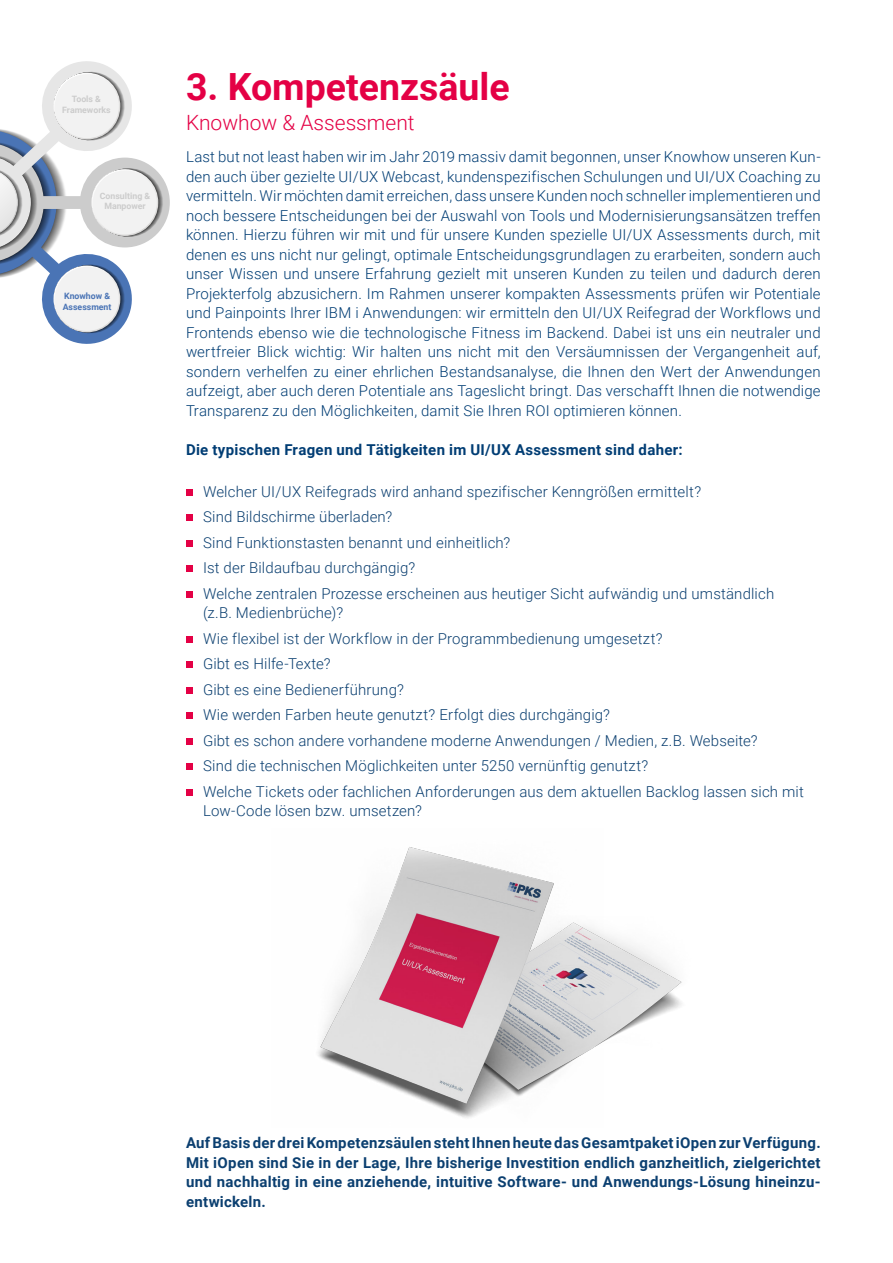
<style>
.page{position:relative;width:893px;height:1263px;background:#fff}
.page>*{position:absolute;margin:0;border:0;box-sizing:border-box;transform-origin:0 0}
.t1{font:700 37.5px "Roboto";color:#e40045}
.t2{font:300 21px "Roboto";color:#e40045}
.t3{font:300 15px/19.5px "Roboto";letter-spacing:.01em;color:#003d74;text-align:justify}
.t4{font:300 15px/25.5px "Roboto";letter-spacing:.01em;color:#0b3f70}
.t5{font:700 15px/19.5px "Roboto";letter-spacing:.02em;color:#0b3f70;text-align:justify}
.t6{font:700 15px "Roboto";letter-spacing:.02em;color:#003d74}
.t7{font:700 8.7px/10.5px "Roboto";color:#ccc;text-align:center}
.t8{font:700 8.7px/10.5px "Roboto";color:#4a74b5}
</style>
<div class="page">
<div style="left:186px;top:489px;width:7px;height:6px;background:#e40045"></div>
<div style="left:186px;top:514px;width:7px;height:7px;background:#e40045"></div>
<div style="left:186px;top:540px;width:7px;height:6px;background:#e40045"></div>
<div style="left:186px;top:565px;width:7px;height:7px;background:#e40045"></div>
<div style="left:186px;top:591px;width:7px;height:6px;background:#e40045"></div>
<div style="left:186px;top:636px;width:7px;height:6px;background:#e40045"></div>
<div style="left:186px;top:661px;width:7px;height:7px;background:#e40045"></div>
<div style="left:186px;top:687px;width:7px;height:6px;background:#e40045"></div>
<div style="left:186px;top:712px;width:7px;height:7px;background:#e40045"></div>
<div style="left:186px;top:738px;width:7px;height:6px;background:#e40045"></div>
<div style="left:186px;top:763px;width:7px;height:7px;background:#e40045"></div>
<div style="left:186px;top:789px;width:7px;height:6px;background:#e40045"></div>
<svg style="left:0;top:61px;width:170px;height:283px"></svg>
<div style="left:93px;top:171px;width:64px;height:64px;background:#f2f2f2;border-radius:50%"></div>
<img style="left:318px;top:847px;width:364px;height:271px">
<p class="t7" style="left:62px;top:94px;width:50px">Tools &amp;<br>Frameworks</p>
<p class="t7" style="left:100px;top:190px;width:52px">Consulting &amp;<br>Manpower</p>
<p class="t8" style="left:63px;top:290px;width:50px">Knowhow &amp;<br>Assessment</p>
<h1 class="t1" style="left:186px;top:60px;width:325px">3. Kompetenzsäule</h1>
<h2 class="t2" style="left:186px;top:108px;width:230px">Knowhow &amp; Assessment</h2>
<p class="t3" style="left:186px;top:147px;width:636px">Last but not least haben wir im Jahr 2019 massiv damit begonnen, unser Knowhow unseren Kun&shy;den auch über gezielte UI/UX Webcast, kundenspezifischen Schulungen und UI/UX Coaching zu vermitteln. Wir möchten damit erreichen, dass unsere Kunden noch schneller implementieren und noch bessere Entscheidungen bei der Auswahl von Tools und Modernisierungsansätzen treffen können. Hierzu führen wir mit und für unsere Kunden spezielle UI/UX Assessments durch, mit denen es uns nicht nur gelingt, optimale Entscheidungsgrundlagen zu erarbeiten, sondern auch unser Wissen und unsere Erfahrung gezielt mit unseren Kunden zu teilen und dadurch deren Projekterfolg abzusichern. Im Rahmen unserer kompakten Assessments prüfen wir Potentiale und Painpoints Ihrer IBM i Anwendungen: wir ermitteln den UI/UX Reifegrad der Workflows und Frontends ebenso wie die technologische Fitness im Backend. Dabei ist uns ein neutraler und wertfreier Blick wichtig: Wir halten uns nicht mit den Versäumnissen der Vergangenheit auf, sondern verhelfen zu einer ehrlichen Bestandsanalyse, die Ihnen den Wert der Anwendungen aufzeigt, aber auch deren Potentiale ans Tageslicht bringt. Das verschafft Ihnen die notwendige Transparenz zu den Möglichkeiten, damit Sie Ihren ROI optimieren können.</p>
<p class="t6" style="left:186px;top:439px;width:498px">Die typischen Fragen und Tätigkeiten im UI/UX Assessment sind daher:</p>
<p class="t4" style="left:203px;top:478px;width:573px">Welcher UI/UX Reifegrads wird anhand spezifischer Kenngrößen ermittelt?<br>Sind Bildschirme überladen?<br>Sind Funktionstasten benannt und einheitlich?<br>Ist der Bildaufbau durchgängig?<br>Welche zentralen Prozesse erscheinen aus heutiger Sicht aufwändig und umständlich</p>
<p class="t4" style="left:203px;top:600px;width:602px">(z.B. Medienbrüche)?<br>Wie flexibel ist der Workflow in der Programmbedienung umgesetzt?<br>Gibt es Hilfe-Texte?<br>Gibt es eine Bedienerführung?<br>Wie werden Farben heute genutzt? Erfolgt dies durchgängig?<br>Gibt es schon andere vorhandene moderne Anwendungen / Medien, z.B. Webseite?<br>Sind die technischen Möglichkeiten unter 5250 vernünftig genutzt?<br>Welche Tickets oder fachlichen Anforderungen aus dem aktuellen Backlog lassen sich mit</p>
<p class="t4" style="left:203px;top:798px;width:220px">Low-Code lösen bzw. umsetzen?</p>
<p class="t5" style="left:186px;top:1132px;width:636px">Auf Basis der drei Kompetenzsäulen steht Ihnen heute das Gesamtpaket iOpen zur Verfügung.<br>Mit iOpen sind Sie in der Lage, Ihre bisherige Investition endlich ganzheitlich, zielgerichtet und nachhaltig in eine anziehende, intuitive Software- und Anwendungs-Lösung hineinzu&shy;entwickeln.</p>
</div>
